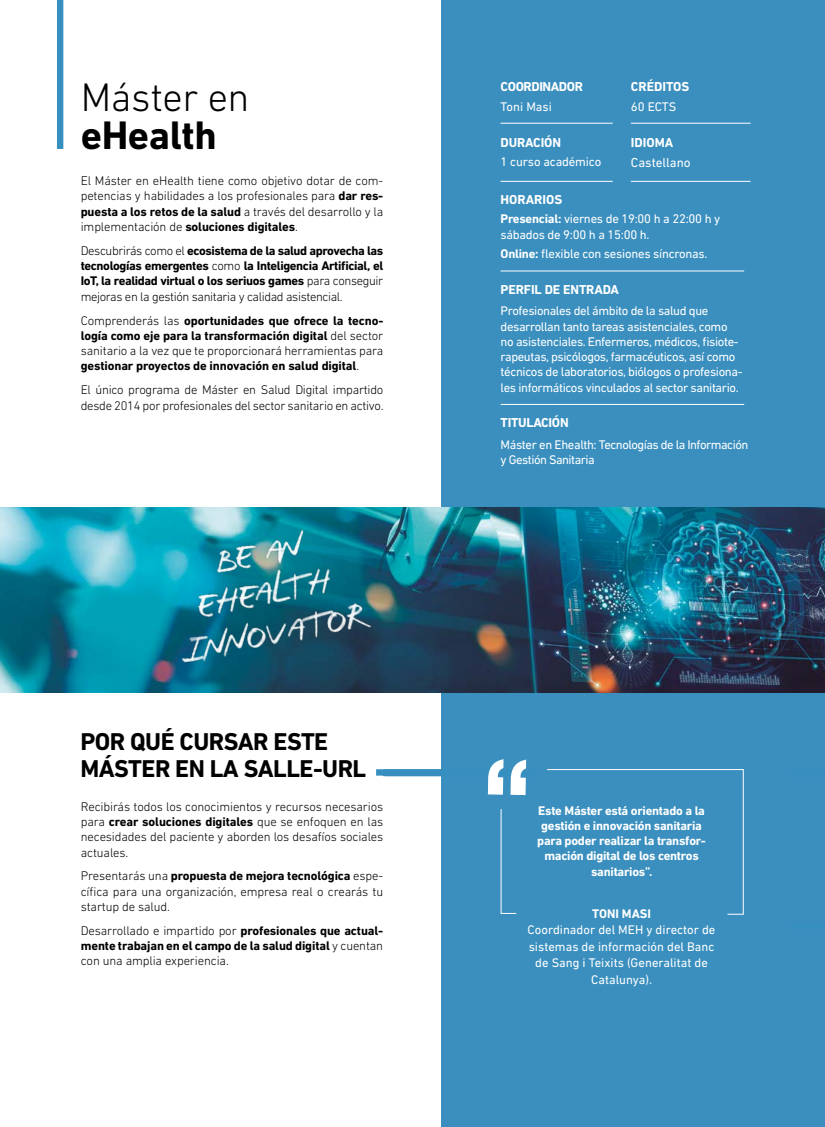
<style>
.page{position:relative;width:825px;height:1127px;background:#fff}
.page>*{position:absolute;margin:0;border:0;box-sizing:border-box;transform-origin:0 0}
.t1{font:300 40.5px "DIN Next LT Pro";letter-spacing:-.01em;color:#000}
.t2{font:700 40.5px "DIN Next LT Pro";letter-spacing:-.01em;color:#000}
.t3{font:700 24.75px/27px "DIN Next LT Pro";letter-spacing:-.02em;color:#000}
.t4{font:700 13.2px "DIN Next LT Pro";letter-spacing:-.01em;color:#fff}
.t5{font:700 13.2px "DIN Next LT Pro";letter-spacing:-.03em;color:#fff}
.t6{font:13.2px "DIN Next LT Pro";color:#fff}
.t7{font:300 12.75px/15.3px "DIN Next LT Pro";letter-spacing:-.01em;color:#000;text-align:justify}
.t8{font:700 12.75px/15.3px "DIN Next LT Pro";letter-spacing:-.01em;color:#000;text-align:justify}
.t9{font:12.75px/15.3px "DIN Next LT Pro";letter-spacing:-.03em;color:#fff}
.t10{font:700 12.75px/15.3px "DIN Next LT Pro";letter-spacing:-.02em;color:#fff;text-align:center}
.t11{font:12.75px/16.5px "DIN Next LT Pro";color:#fff;text-align:center}
.t12{font:12.75px "DIN Next LT Pro";letter-spacing:-.01em;color:#fff}
.t13{font:700 12.75px "DIN Next LT Pro";color:#fff}
.s1{font-weight:700}
.s2{font-weight:300}
</style>
<div class="page">
<div style="left:442px;top:0;width:383px;height:1127px;background:#3a8fbf"></div>
<img style="left:0;top:508px;width:825px;height:184px">
<hr style="left:501px;top:123px;width:112px;height:1px;background:#fff">
<hr style="left:631px;top:123px;width:119px;height:1px;background:#fff">
<hr style="left:501px;top:181px;width:112px;height:1px;background:#fff">
<hr style="left:631px;top:181px;width:119px;height:1px;background:#fff">
<hr style="left:501px;top:271px;width:243px;height:1px;background:#fff">
<hr style="left:501px;top:404px;width:243px;height:1px;background:#fff">
<div style="left:57px;top:0;width:6px;height:149px;background:#378fbf"></div>
<img style="left:140px;top:515px;width:253px;height:171px">
<div style="left:383px;top:770px;width:152px;height:6px;background:#378fbf"></div>
<div style="left:376px;top:769px;width:101px;height:6px;background:#378fbf"></div>
<svg style="left:500px;top:809px;width:17px;height:105px"></svg>
<svg style="left:547px;top:769px;width:197px;height:146px"></svg>
<svg style="left:488px;top:759px;width:38px;height:36px"></svg>
<h1 class="t1" style="left:81px;top:74px;width:170px">Máster en</h1>
<h1 class="t2" style="left:81px;top:111px;width:138px">eHealth</h1>
<p class="t7" style="left:81px;top:173px;width:304px">El Máster en eHealth tiene como objetivo dotar de com&shy;petencias y habilidades a los profesionales para <span class="s1">dar res&shy;puesta a los retos de la salud</span> a través del desarrollo y la implementación de <span class="s1">soluciones digitales</span>.</p>
<p class="t8" style="left:81px;top:243px;width:304px"><span class="s2">Descubrirás como el</span> ecosistema de la salud aprovecha las tecnologías emergentes <span class="s2">como</span> la Inteligencia Artificial, el IoT, la realidad virtual o los seriuos games <span class="s2">para conseguir mejoras en la gestión sanitaria y calidad asistencial.</span></p>
<p class="t8" style="left:81px;top:312px;width:304px"><span class="s2">Comprenderás las</span> oportunidades que ofrece la tecno&shy;logía como eje para la transformación digital <span class="s2">del sector sanitario a la vez que te proporcionará herramientas para </span>gestionar proyectos de innovación en salud digital<span class="s2">.</span></p>
<p class="t7" style="left:81px;top:382px;width:304px">El único programa de Máster en Salud Digital impartido desde 2014 por profesionales del sector sanitario en activo.</p>
<h2 class="t3" style="left:80px;top:728px;width:287px">POR QUÉ CURSAR ESTE<br>MÁSTER EN LA SALLE-URL</h2>
<p class="t7" style="left:81px;top:798px;width:304px">Recibirás todos los conocimientos y recursos necesarios para <span class="s1">crear soluciones digitales</span> que se enfoquen en las necesidades del paciente y aborden los desafíos sociales actuales.</p>
<p class="t7" style="left:81px;top:868px;width:304px">Presentarás una <span class="s1">propuesta de mejora tecnológica</span> espe&shy;cífica para una organización, empresa real o crearás tu startup de salud.</p>
<p class="t8" style="left:81px;top:923px;width:304px"><span class="s2">Desarrollado e impartido por</span> profesionales que actual&shy;mente trabajan en el campo de la salud digital <span class="s2">y cuentan con una amplia experiencia.</span></p>
<p class="t5" style="left:501px;top:79px;width:84px">COORDINADOR</p>
<p class="t11" style="left:501px;top:98px;width:53px">Toni Masi</p>
<p class="t4" style="left:501px;top:134px;width:62px">DURACIÓN</p>
<p class="t12" style="left:501px;top:155px;width:102px">1 curso académico</p>
<p class="t4" style="left:631px;top:79px;width:60px">CRÉDITOS</p>
<p class="t9" style="left:631px;top:98px;width:47px">60 ECTS</p>
<p class="t4" style="left:631px;top:134px;width:44px">IDIOMA</p>
<p class="t6" style="left:631px;top:155px;width:61px">Castellano</p>
<p class="t4" style="left:501px;top:192px;width:63px">HORARIOS</p>
<p class="t9" style="left:501px;top:211px;width:221px"><span class="s1">Presencial:</span> viernes de 19:00 h a 22:00 h y sábados de 9:00 h a 15:00 h.</p>
<p class="t9" style="left:501px;top:246px;width:209px"><span class="s1">Online:</span> flexible con sesiones síncronas.</p>
<p class="t4" style="left:501px;top:281px;width:120px">PERFIL DE ENTRADA</p>
<p class="t9" style="left:501px;top:303px;width:243px">Profesionales del ámbito de la salud que desarrollan tanto tareas asistenciales, como no asistenciales. Enfermeros, médicos, fisiote&shy;rapeutas, psicólogos, farmacéuticos, así como técnicos de laboratorios, biólogos o profesiona&shy;les informáticos vinculados al sector sanitario.</p>
<p class="t4" style="left:501px;top:415px;width:70px">TITULACIÓN</p>
<p class="t9" style="left:501px;top:436px;width:249px">Máster en Ehealth: Tecnologías de la Información y Gestión Sanitaria</p>
<p class="t10" style="left:537px;top:802px;width:170px">Este Máster está orientado a la gestión e innovación sanitaria para poder realizar la transfor&shy;mación digital de los centros sanitarios”.</p>
<p class="t13" style="left:592px;top:906px;width:60px">TONI MASI</p>
<p class="t11" style="left:528px;top:921px;width:189px">Coordinador del MEH y director de sistemas de información del Banc de Sang i Teixits (Generalitat de<br>Catalunya).</p>
</div>
